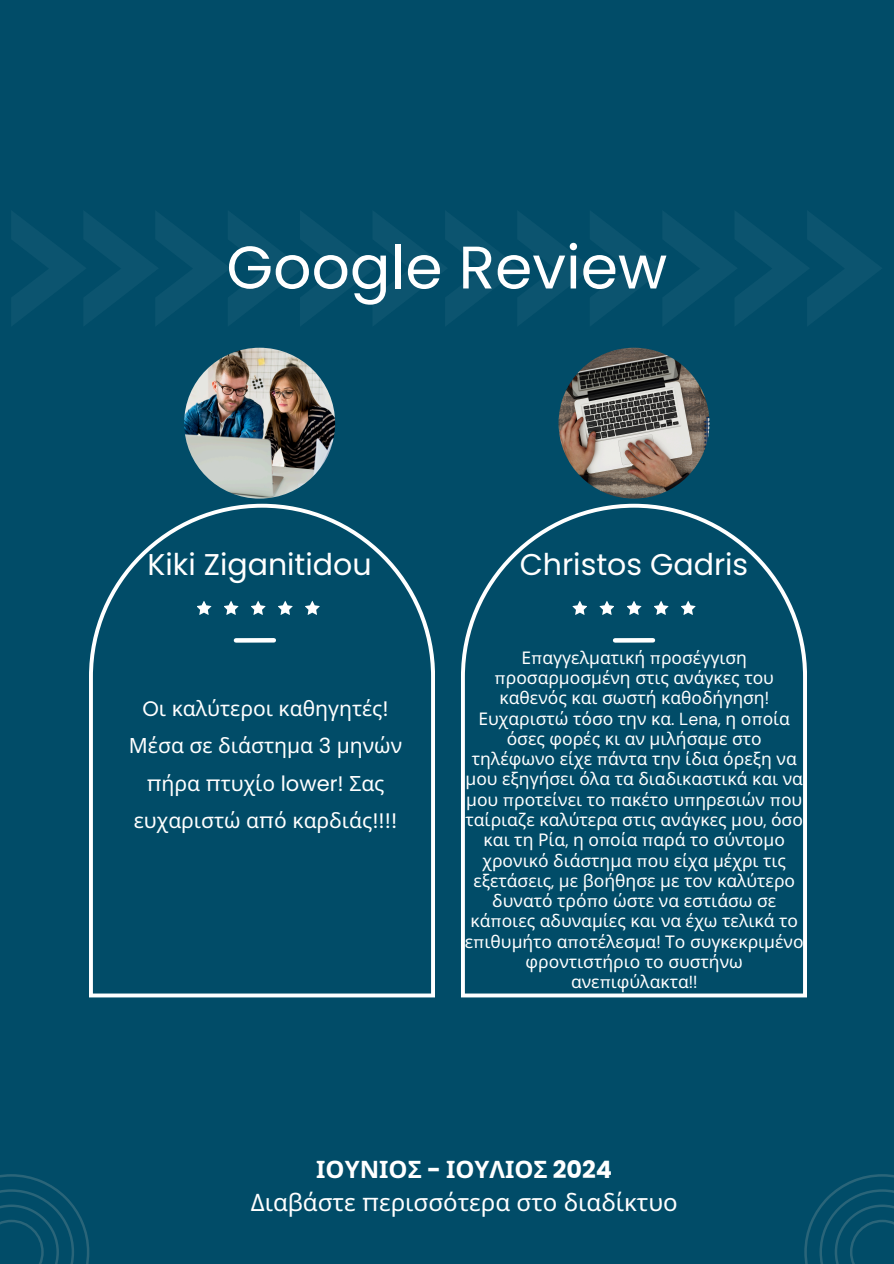
<style>
.page{position:relative;width:894px;height:1264px;background:#fff}
.page>*{position:absolute;margin:0;border:0;box-sizing:border-box;transform-origin:0 0}
.t1{font:60px "Poppins";color:#fff}
.t2{font:30px "Poppins";color:#fff}
.t3{font:24px/32.7px "Noto Sans";color:#fff;text-align:center}
.t4{font:21px/37.2px "Noto Sans";color:#fff;text-align:center}
.t5{font:17.4px/20.2px "Noto Sans";color:#fff;text-align:center}
.s1{font-family:"Poppins"}
.s2{font-family:"DM Sans"}
.s3{font-weight:700}
.s4{font-family:"Poppins";font-weight:700}
</style>
<div class="page">
<div style="left:0;top:0;width:893px;height:1263px;background:#014c68"></div>
<svg style="left:12px;top:211px;width:869px;height:115px"></svg>
<svg style="left:89px;top:504px;width:345px;height:493px"></svg>
<svg style="left:251px;top:601px;width:14px;height:14px"></svg>
<svg style="left:278px;top:601px;width:14px;height:14px"></svg>
<svg style="left:305px;top:601px;width:14px;height:14px"></svg>
<svg style="left:223px;top:601px;width:15px;height:14px"></svg>
<svg style="left:196px;top:601px;width:15px;height:14px"></svg>
<svg style="left:461px;top:504px;width:345px;height:493px"></svg>
<svg style="left:626px;top:601px;width:15px;height:14px"></svg>
<svg style="left:653px;top:601px;width:15px;height:14px"></svg>
<svg style="left:680px;top:601px;width:15px;height:14px"></svg>
<svg style="left:599px;top:601px;width:15px;height:14px"></svg>
<svg style="left:572px;top:601px;width:15px;height:14px"></svg>
<svg style="left:804px;top:1174px;width:89px;height:89px"></svg>
<svg style="left:0;top:1174px;width:89px;height:89px"></svg>
<img style="left:184px;top:348px;width:151px;height:150px;border-radius:50%">
<img style="left:558px;top:348px;width:151px;height:150px;border-radius:50%">
<svg style="left:236px;top:638px;width:38px;height:4px"></svg>
<svg style="left:615px;top:638px;width:37px;height:4px"></svg>
<p class="t1" style="left:226px;top:225px;width:442px">Google Review</p>
<p class="t2" style="left:147px;top:544px;width:225px">Kiki Ziganitidou</p>
<h2 class="t2" style="left:519px;top:544px;width:230px">Christos Gadris</h2>
<h4 class="t4" style="left:129px;top:689px;width:275px"><span class="s1">O</span>ι καλύτεροι καθηγητές<span class="s1">!<br></span>Μέσα σε διάστημα <span class="s1">3</span> μηνών <span class="s1">π</span>ήρα <span class="s1">π</span>τυχίο <span class="s1">lower!</span> Σας ευχαριστώ α<span class="s1">π</span>ό καρδιάς<span class="s1">!!!!</span></h4>
<p class="t5" style="left:465px;top:647px;width:339px">Ε<span class="s2">π</span>αγγελματική <span class="s2">π</span>ροσέγγιση <span class="s2">π</span>ροσαρμοσμένη στις ανάγκες του καθενός και σωστή καθοδήγηση<span class="s2">!<br></span>Ευχαριστώ τόσο την κα<span class="s2">. Lena,</span> η ο<span class="s2">π</span>οία όσες φορές κι αν μιλήσαμε στο τηλέφωνο είχε <span class="s2">π</span>άντα την ίδια όρεξη να μου εξηγήσει όλα τα διαδικαστικά και να μου <span class="s2">π</span>ροτείνει το <span class="s2">π</span>ακέτο υ<span class="s2">π</span>ηρεσιών <span class="s2">π</span>ου ταίριαζε καλύτερα στις ανάγκες μου<span class="s2">,</span> όσο και τη Ρία<span class="s2">,</span> η ο<span class="s2">π</span>οία <span class="s2">π</span>αρά το σύντομο χρονικό διάστημα <span class="s2">π</span>ου είχα μέχρι τις εξετάσεις<span class="s2">,</span> με βοήθησε με τον καλύτερο δυνατό τρό<span class="s2">π</span>ο ώστε να εστιάσω σε κά<span class="s2">π</span>οιες αδυναμίες και να έχω τελικά το</p>
<h2 class="t5" style="left:465px;top:930px;width:340px">ε<span class="s2">π</span>ιθυμήτο α<span class="s2">π</span>οτέλεσμα<span class="s2">!</span> Το συγκεκριμένο φροντιστήριο το συστήνω ανε<span class="s2">π</span>ιφύλακτα<span class="s2">!!</span></h2>
<p class="t3" style="left:251px;top:1152px;width:428px"><span class="s3">ΙΟΥΝΙΟΣ</span> <span class="s4">-</span> <span class="s3">ΙΟΥΛΙΟΣ</span> <span class="s4">2024<br></span>Διαβάστε <span class="s1">π</span>ερισσότερα στο διαδίκτυο</p>
</div>
